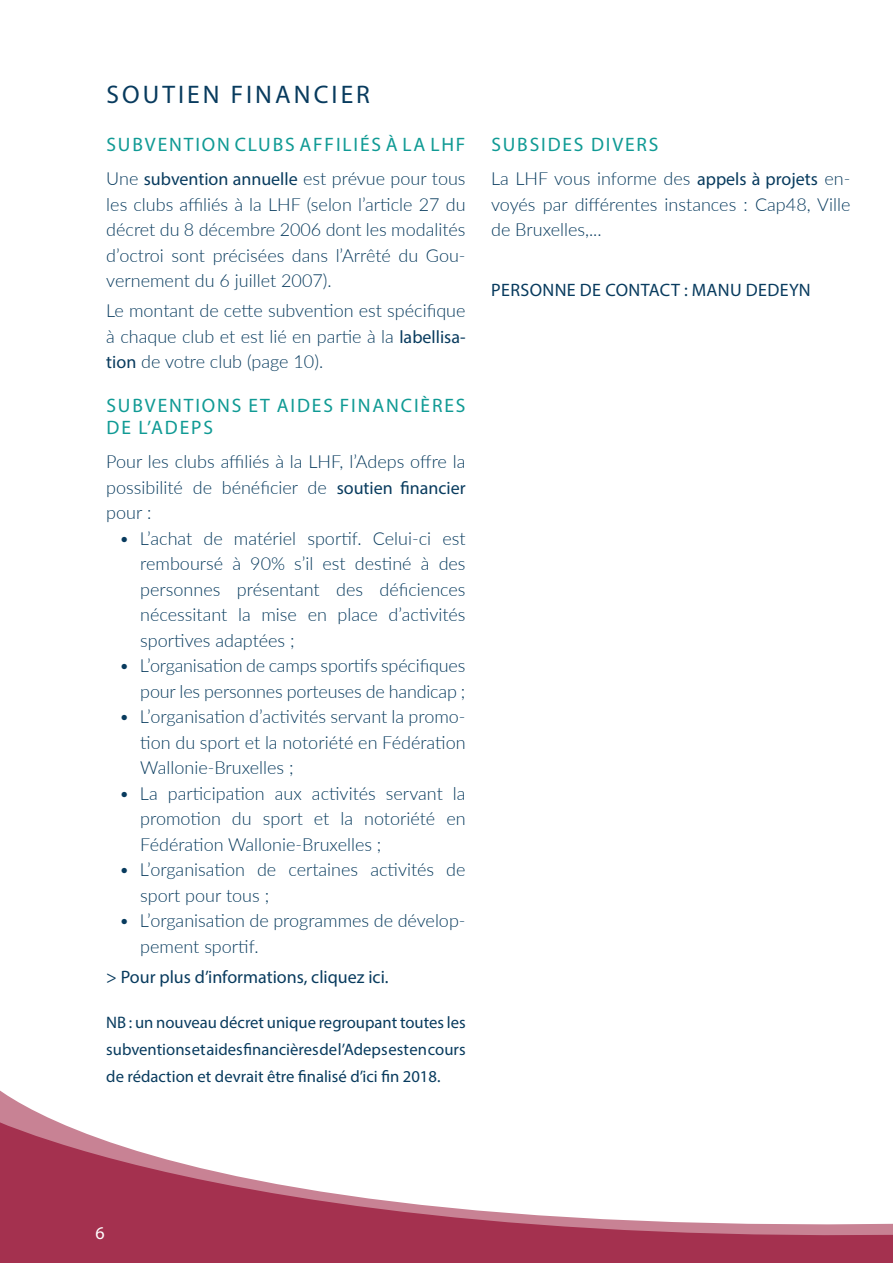
<style>
.page{position:relative;width:893px;height:1263px;background:#fff}
.page>*{position:absolute;margin:0;border:0;box-sizing:border-box;transform-origin:0 0}
.titre_1{font:25.5px "Myriad Pro";letter-spacing:.12em;color:#083b5e}
.titre_2{font:19.5px/22.5px "Myriad Pro";letter-spacing:.095em;color:#0f9a94}
.bullet{font:300 18px/25.5px "Lato";color:#083b5e;text-align:justify}
.texte_courant{font:300 18px/25.5px "Lato";color:#083b5e;text-align:justify}
.texte_courant-2{font:18px "Myriad Pro";color:#083b5e}
.texte_courant-3{font:18px "Myriad Pro";letter-spacing:.02em;color:#083b5e}
.t1{font:18px "Myriad Pro";color:#fff}
.texte_courant-4{font:16.65px/27px "Myriad Pro";color:#083b5e;text-align:justify}
.s1{font-family:"Myriad Pro";font-weight:400}
</style>
<div class="page">
<svg style="left:0;top:1090px;width:893px;height:173px"></svg>
<p class="titre_1" style="left:107px;top:79px;width:265px">SOUTIEN FINANCIER</p>
<p class="titre_2" style="left:106px;top:133px;width:360px">SUBVENTION CLUBS AFFILIÉS À LA LHF</p>
<p class="texte_courant" style="left:106px;top:165px;width:361px">Une <span class="s1">subvention annuelle</span> est prévue pour tous les clubs affiliés à la LHF (selon l’article 27 du décret du 8 décembre 2006 dont les modalités d’octroi sont précisées dans l’Arrêté du Gou&shy;vernement du 6 juillet 2007).</p>
<p class="texte_courant" style="left:106px;top:297px;width:361px">Le montant de cette subvention est spécifique à chaque club et est lié en partie à la <span class="s1">labellisa&shy;tion</span> de votre club (page 10).</p>
<p class="titre_2" style="left:106px;top:394px;width:360px">SUBVENTIONS ET AIDES FINANCIÈRES<br>DE L’ADEPS</p>
<p class="texte_courant" style="left:106px;top:448px;width:361px">Pour les clubs affiliés à la LHF, l’Adeps offre la possibilité de bénéficier de <span class="s1">soutien financier </span>pour :</p>
<p class="bullet" style="left:140px;top:525px;width:327px;text-indent:-21px">• L’achat de matériel sportif. Celui-ci est remboursé à 90% s’il est destiné à des personnes présentant des déficiences nécessitant la mise en place d’activités sportives adaptées ;</p>
<p class="bullet" style="left:119px;top:652px;width:348px;text-align:right">• L’organisation de camps sportifs spécifiques pour les personnes porteuses de handicap ;</p>
<p class="bullet" style="left:140px;top:703px;width:327px;text-indent:-21px">• L’organisation d’activités servant la promo&shy;tion du sport et la notoriété en Fédération Wallonie-Bruxelles ;</p>
<p class="bullet" style="left:140px;top:780px;width:327px;text-indent:-21px">• La participation aux activités servant la promotion du sport et la notoriété en Fédération Wallonie-Bruxelles ;</p>
<p class="bullet" style="left:140px;top:856px;width:327px;text-indent:-21px">• L’organisation de certaines activités de sport pour tous ;</p>
<p class="bullet" style="left:140px;top:907px;width:327px;text-indent:-21px">• L’organisation de programmes de dévelop&shy;pement sportif.</p>
<p class="texte_courant-2" style="left:106px;top:965px;width:284px">&gt; Pour plus d’informations, cliquez ici.</p>
<p class="texte_courant-4" style="left:106px;top:1008px;width:361px">NB : un nouveau décret unique regroupant toutes les subventions et aides financières de l’Adeps est en cours de rédaction et devrait être finalisé d’ici fin 2018.</p>
<p class="titre_2" style="left:491px;top:133px;width:169px">SUBSIDES DIVERS</p>
<p class="texte_courant" style="left:491px;top:165px;width:361px">La LHF vous informe des <span class="s1">appels à projets</span> en&shy;voyés par différentes instances : Cap48, Ville de Bruxelles,...</p>
<p class="texte_courant-3" style="left:491px;top:279px;width:321px">PERSONNE DE CONTACT : MANU DEDEYN</p>
<p class="t1" style="left:96px;top:1222px;width:11px">6</p>
</div>
